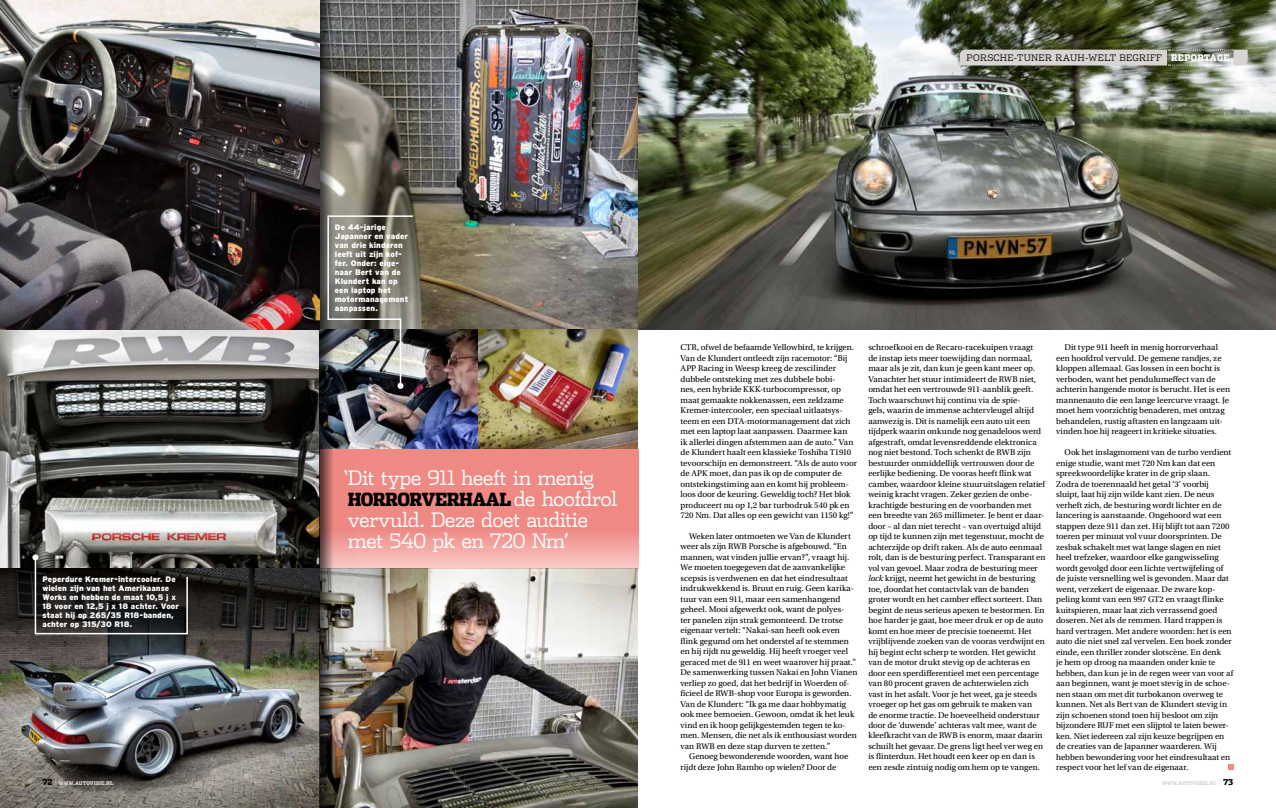
<style>
.page{position:relative;width:1276px;height:808px;background:#fff}
.page>*{position:absolute;margin:0;border:0;box-sizing:border-box;transform-origin:0 0}
.t1{font:300 20px/21px "Dispatch";letter-spacing:-.03em;color:#fff}
.t2{font:900 18px "Dispatch Cond";letter-spacing:-.03em;color:#000}
.t3{font:300 9px "Dispatch";letter-spacing:.03em;color:#000}
.t4{font:900 9px "Dispatch Cond";letter-spacing:.03em;color:#fff}
.t5{font:8.8px/10.5px "Utopia Std";color:#000}
.t6{font:900 8px/9px "Interstate";letter-spacing:.005em;color:#fff}
.t7{font:900 5px "Dispatch Cond";letter-spacing:.01em;color:#d8d4d2}
.s1{font-family:"Dispatch";font-weight:300;font-size:20px;color:#fff}
.s2{font-style:italic}
.s3{font-size:8px;color:#000}
.s4{font-weight:300;font-size:7.2px}
</style>
<div class="page">
<img style="left:638px;top:0;width:638px;height:329px">
<img style="left:0;top:329px;width:319px;height:239px">
<img style="left:354px;top:0;width:284px;height:329px">
<img style="left:354px;top:568px;width:284px;height:240px">
<img style="left:0;top:652px;width:319px;height:156px">
<img style="left:354px;top:329px;width:124px;height:120px">
<img style="left:478px;top:329px;width:160px;height:120px">
<img style="left:319px;top:0;width:35px;height:808px">
<img style="left:0;top:0;width:319px;height:329px">
<svg style="left:319px;top:449px;width:319px;height:119px;background:#ec918c"></svg>
<svg style="left:1228px;top:764px;width:5px;height:6px"></svg>
<svg style="left:327px;top:215px;width:87px;height:174px;background:#70706a"></svg>
<svg style="left:0;top:568px;width:319px;height:84px;background:#2f2d2b"></svg>
<svg style="left:32px;top:554px;width:157px;height:81px;background:#2f2e2c"></svg>
<svg style="left:960px;top:50px;width:287px;height:16px;background:#c1c0ba"></svg>
<p class="t6" style="left:43px;top:574px;width:138px">Peperdure Kremer-intercooler. De wielen zijn van het Amerikaanse<br>Works en hebben de maat 10,5 j x<br>18 voor en 12,5 j x 18 achter. Voor staat hij op 265/35 R18-banden, achter op 315/30 R18.</p>
<p class="t3" style="left:966px;top:52px;width:197px">Porsche-tuner Rauh-Welt Begriff</p>
<p class="t4" style="left:1171px;top:52px;width:60px">REPORTAGE</p>
<p class="t6" style="left:335px;top:222px;width:75px">De 44-jarige<br>Japanner en vader van drie kinderen leeft uit zijn kof&shy;fer. Onder: eige&shy;naar Bert van de<br>Klundert kan op een laptop het motormanagement aanpassen.</p>
<h1 class="t1" style="left:342px;top:467px;width:254px">‘Dit type 911 heeft in menig</h1>
<h2 class="t2" style="left:348px;top:488px;width:271px">HORRORVERHAAL <span class="s1">de hoofdrol</span></h2>
<h1 class="t1" style="left:348px;top:508px;width:242px">vervuld. Deze doet auditie met 540 pk en 720 Nm’</h1>
<p class="t5" style="left:680px;top:342px;width:178px">CTR, ofwel de befaamde Yellowbird, te krijgen.<br>Van de Klundert ontleedt zijn racemotor: “Bij APP Racing in Weesp kreeg de zescilinder dubbele ontsteking met zes dubbele bobi-<br>nes, een hybride KKK-turbocompressor, op maat gemaakte nokkenassen, een zeldzame Kremer-intercooler, een speciaal uitlaatsys&shy;teem en een DTA-motormanagement dat zich met een laptop laat aanpassen. Daarmee kan<br>ik allerlei dingen afstemmen aan de auto.” Van de Klundert haalt een klassieke Toshiba T1910 tevoorschijn en demonstreert. “Als de auto voor de APK moet, dan pas ik op de computer de ontstekingstiming aan en komt hij probleem&shy;loos door de keuring. Geweldig toch? Het blok produceert nu op 1,2 bar turbodruk 540 pk en 720 Nm. Dat alles op een gewicht van 1150 kg!”</p>
<p class="t5" style="left:680px;top:531px;width:179px;text-indent:9px">Weken later ontmoeten we Van de Klundert weer als zijn RWB Porsche is afgebouwd. “En mannen, wat vinden jullie ervan?”, vraagt hij.<br>We moeten toegegeven dat de aanvankelijke scepsis is verdwenen en dat het eindresultaat indrukwekkend is. Bruut en ruig. Geen karika&shy;tuur van een 911, maar een samenhangend geheel. Mooi afgewerkt ook, want de polyes-<br>ter panelen zijn strak gemonteerd. De trotse eigenaar vertelt: “Nakai-san heeft ook even flink gegumd om het onderstel af te stemmen en hij rijdt nu geweldig. Hij heeft vroeger veel geraced met de 911 en weet waarover hij praat.” De samenwerking tussen Nakai en John Vianen verliep zo goed, dat het bedrijf in Woerden of&shy;ficieel de RWB-shop voor Europa is geworden.<br>Van de Klundert: “Ik ga me daar hobbymatig ook mee bemoeien. Gewoon, omdat ik het leuk vind en ik hoop gelijkgestemden tegen te ko&shy;men. Mensen, die net als ik enthousiast worden van RWB en deze stap durven te zetten.”</p>
<p class="t5" style="left:680px;top:751px;width:169px;text-indent:9px">Genoeg bewonderende woorden, want hoe rijdt deze John Rambo op wielen? Door de</p>
<p class="t5" style="left:868px;top:342px;width:179px">schroefkooi en de Recaro-racekuipen vraagt<br>de instap iets meer toewijding dan normaal, maar als je zit, dan kun je geen kant meer op.<br>Vanachter het stuur intimideert de RWB niet, omdat het een vertrouwde 911-aanblik geeft.<br>Toch waarschuwt hij continu via de spie-<br>gels, waarin de immense achtervleugel altijd aanwezig is. Dit is namelijk een auto uit een tijdperk waarin onkunde nog genadeloos werd afgestraft, omdat levensreddende elektronica nog niet bestond. Toch schenkt de RWB zijn bestuurder onmiddellijk vertrouwen door de eerlijke bediening. De vooras heeft flink wat camber, waardoor kleine stuuruitslagen relatief weinig kracht vragen. Zeker gezien de onbe&shy;krachtigde besturing en de voorbanden met een breedte van 265 millimeter. Je bent er daar&shy;door – al dan niet terecht – van overtuigd altijd op tijd te kunnen zijn met tegenstuur, mocht de achterzijde op drift raken. Als de auto eenmaal rolt, dan is de besturing perfect. Transparant en vol van gevoel. Maar zodra de besturing meer <span class="s2">lock</span> krijgt, neemt het gewicht in de besturing toe, doordat het contactvlak van de banden groter wordt en het camber effect sorteert. Dan begint de neus serieus apexen te bestormen. En hoe harder je gaat, hoe meer druk er op de auto komt en hoe meer de precisie toeneemt. Het vrijblijvende zoeken van de vooras verdwijnt en hij begint echt scherp te worden. Het gewicht van de motor drukt stevig op de achteras en door een sperdifferentieel met een percentage van 80 procent graven de achterwielen zich vast in het asfalt. Voor je het weet, ga je steeds vroeger op het gas om gebruik te maken van<br>de enorme tractie. De hoeveelheid onderstuur door de ‘duwende’ achteras valt mee, want de kleefkracht van de RWB is enorm, maar daarin schuilt het gevaar. De grens ligt heel ver weg en is flinterdun. Het houdt een keer op en dan is een zesde zintuig nodig om hem op te vangen.</p>
<p class="t5" style="left:1056px;top:342px;width:175px;text-indent:9px">Dit type 911 heeft in menig horrorverhaal een hoofdrol vervuld. De gemene randjes, ze kloppen allemaal. Gas lossen in een bocht is verboden, want het pendulumeffect van de achterin hangende motor is berucht. Het is een mannenauto die een lange leercurve vraagt. Je moet hem voorzichtig benaderen, met ontzag behandelen, rustig aftasten en langzaam uit&shy;vinden hoe hij reageert in kritieke situaties.</p>
<p class="t5" style="left:1056px;top:447px;width:179px;text-indent:9px">Ook het inslagmoment van de turbo verdient enige studie, want met 720 Nm kan dat een spreekwoordelijke krater in de grip slaan.<br>Zodra de toerennaald het getal ‘3’ voorbij sluipt, laat hij zijn wilde kant zien. De neus verheft zich, de besturing wordt lichter en de lancering is aanstaande. Ongehoord wat een stappen deze 911 dan zet. Hij blijft tot aan 7200 toeren per minuut vol vuur doorsprinten. De zesbak schakelt met wat lange slagen en niet heel trefzeker, waardoor elke gangwisseling wordt gevolgd door een lichte vertwijfeling of de juiste versnelling wel is gevonden. Maar dat went, verzekert de eigenaar. De zware kop&shy;peling komt van een 997 GT2 en vraagt flinke kuitspieren, maar laat zich verrassend goed doseren. Net als de remmen. Hard trappen is hard vertragen. Met andere woorden: het is een auto die niet snel zal vervelen. Een boek zonder einde, een thriller zonder slotscène. En denk<br>je hem op droog na maanden onder knie te hebben, dan kun je in de regen weer van voor af aan beginnen, want je moet stevig in de schoe&shy;nen staan om met dit turbokanon overweg te kunnen. Net als Bert van de Klundert stevig in zijn schoenen stond toen hij besloot om zijn bijzondere RUF met een slijptol te laten bewer&shy;ken. Niet iedereen zal zijn keuze begrijpen en de creaties van de Japanner waarderen. Wij hebben bewondering voor het eindresultaat en respect voor het lef van de eigenaar.</p>
<p class="t7" style="left:43px;top:780px;width:72px"><span class="s3">72</span> <span class="s4">|</span> WWW.AUTOVISIE.NL</p>
<p class="t7" style="left:1162px;top:780px;width:73px">WWW.AUTOVISIE.NL <span class="s4">|</span> <span class="s3">73</span></p>
</div>
